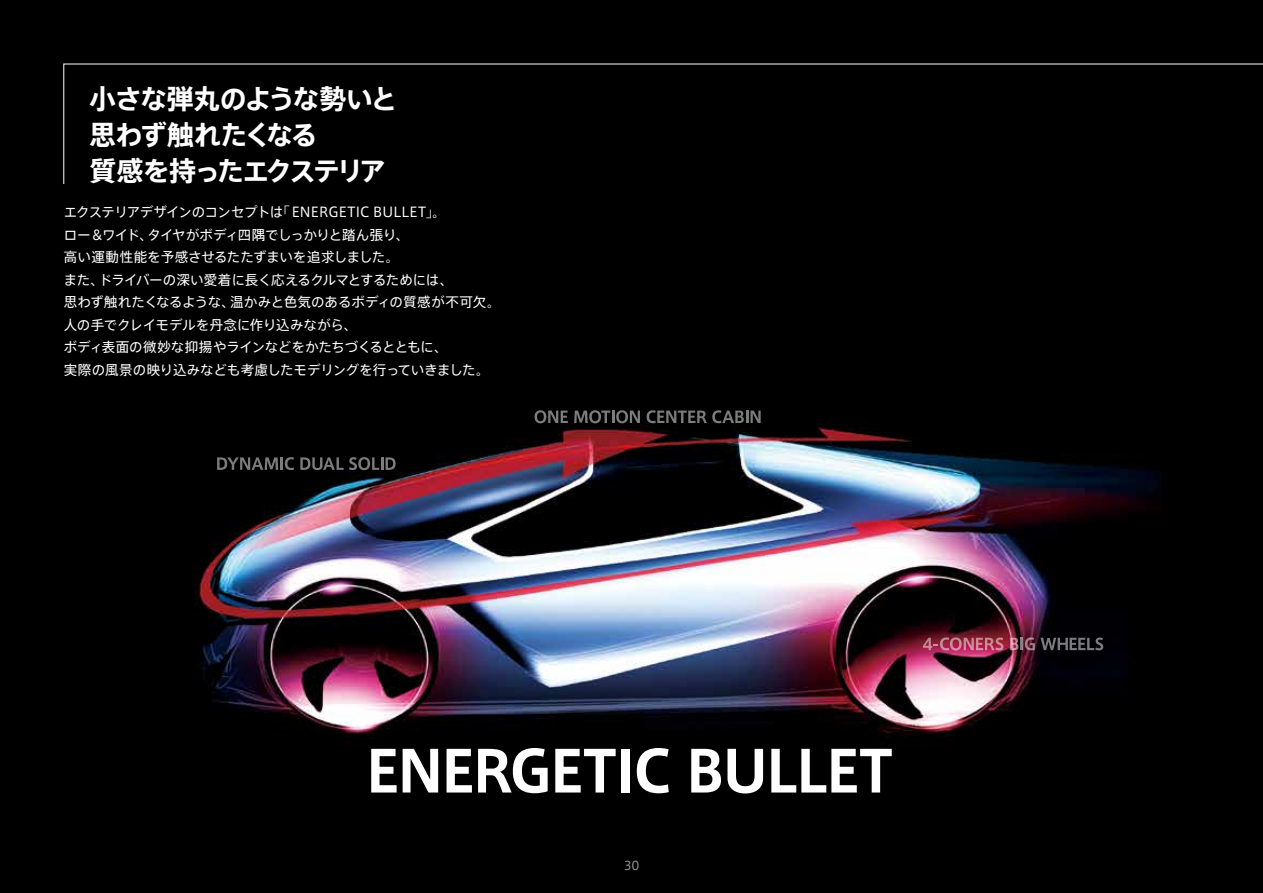
<style>
.page{position:relative;width:1263px;height:893px;background:#fff}
.page>*{position:absolute;margin:0;border:0;box-sizing:border-box;transform-origin:0 0}
.t1{font:700 27px/36px "Axis Std";letter-spacing:-.065em;color:#fff}
.t2{font:13.5px/22.5px "Axis Std";letter-spacing:-.015em;color:#fff}
.t3{font:12px "Axis Std";color:#949495}
</style>
<div class="page">
<img style="left:0;top:0;width:1263px;height:893px">
<svg style="left:371px;top:749px;width:26px;height:43px"></svg>
<svg style="left:403px;top:749px;width:35px;height:43px"></svg>
<svg style="left:447px;top:749px;width:25px;height:43px"></svg>
<svg style="left:478px;top:748px;width:70px;height:45px"></svg>
<svg style="left:555px;top:749px;width:61px;height:43px"></svg>
<div style="left:621px;top:749px;width:9px;height:43px;background:#fff"></div>
<svg style="left:637px;top:748px;width:32px;height:45px"></svg>
<svg style="left:691px;top:749px;width:30px;height:43px"></svg>
<svg style="left:727px;top:749px;width:36px;height:44px"></svg>
<svg style="left:771px;top:749px;width:121px;height:43px"></svg>
<svg style="left:217px;top:457px;width:77px;height:13px"></svg>
<svg style="left:300px;top:457px;width:96px;height:13px"></svg>
<svg style="left:534px;top:410px;width:34px;height:13px"></svg>
<svg style="left:574px;top:410px;width:66px;height:13px"></svg>
<svg style="left:647px;top:410px;width:114px;height:13px"></svg>
<svg style="left:923px;top:637px;width:80px;height:13px"></svg>
<svg style="left:1010px;top:637px;width:93px;height:13px"></svg>
<div style="left:63px;top:64px;width:1200px;height:120px;background:#000"></div>
<h1 class="t1" style="left:89px;top:79px;width:310px">小さな弾丸のような勢いと思わず触れたくなる<br>質感を持ったエクステリア</h1>
<p class="t2" style="left:64px;top:200px;width:438px">エクステリアデザインのコンセプトは「ENERGETIC BULLET」。<br>ロー&amp;ワイド、タイヤがボディ四隅でしっかりと踏ん張り、<br>高い運動性能を予感させるたたずまいを追求しました。<br>また、ドライバーの深い愛着に長く応えるクルマとするためには、<br>思わず触れたくなるような、温かみと色気のあるボディの質感が不可欠。人の手でクレイモデルを丹念に作り込みながら、<br>ボディ表面の微妙な抑揚やラインなどをかたちづくるとともに、<br>実際の風景の映り込みなども考慮したモデリングを行っていきました。</p>
<p class="t3" style="left:624px;top:857px;width:17px">30</p>
</div>
